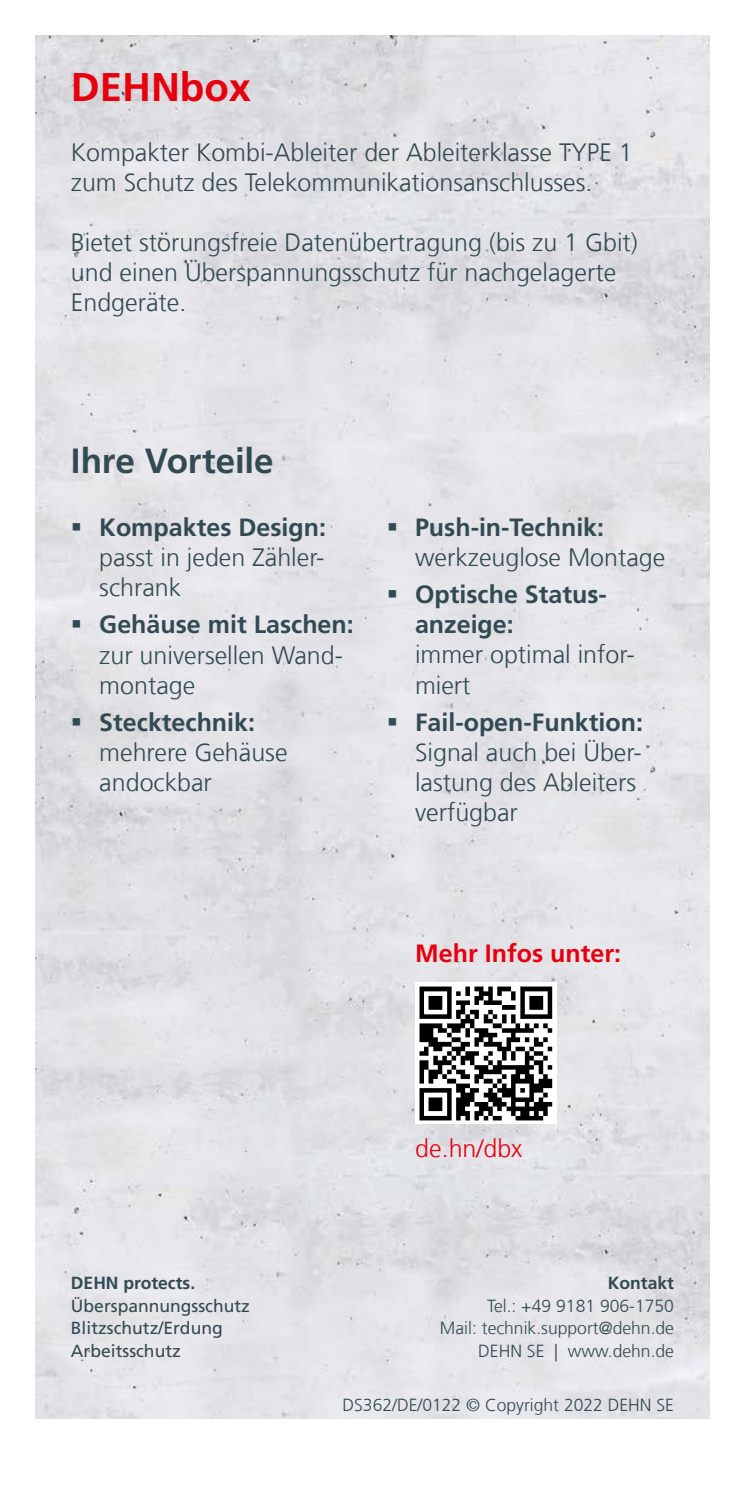
<style>
.page{position:relative;width:745px;height:1489px;background:#fff}
.page>*{position:absolute;margin:0;border:0;box-sizing:border-box;transform-origin:0 0}
.t1{font:700 40px "Frutiger LT Com";color:#e7000e}
.t2{font:700 35px "Frutiger LT Com";letter-spacing:-.005em;color:#324a52}
.t3{font:300 25px/30px "Frutiger LT Com";color:#324a52}
.t4{font:700 25px/30px "Frutiger LT Com";color:#324a52}
.t5{font:700 25px "Frutiger LT Com";color:#e7000e}
.t6{font:300 25px "Frutiger LT Com";color:#e7000e}
.t7{font:300 17.5px/22.5px "Frutiger LT Com";color:#324a52;text-align:right}
.t8{font:17.5px/22.5px "Frutiger LT Com";color:#324a52}
.t9{font:700 17.5px "Frutiger LT Com";color:#324a52}
</style>
<div class="page">
<img style="left:35px;top:35px;width:674px;height:1382px">
<img style="left:415px;top:982px;width:141px;height:142px">
<svg style="left:73px;top:523px;width:7px;height:8px"></svg>
<svg style="left:73px;top:620px;width:7px;height:8px"></svg>
<svg style="left:73px;top:717px;width:7px;height:8px"></svg>
<svg style="left:388px;top:523px;width:8px;height:8px"></svg>
<svg style="left:388px;top:590px;width:8px;height:8px"></svg>
<svg style="left:388px;top:717px;width:8px;height:8px"></svg>
<h1 class="t1" style="left:71px;top:64px;width:181px">DEHNbox</h1>
<p class="t3" style="left:71px;top:137px;width:563px">Kompakter Kombi-Ableiter der Ableiterklasse TYPE 1 zum Schutz des Telekommunikationsanschlusses.</p>
<p class="t3" style="left:71px;top:227px;width:568px">Bietet störungsfreie Datenübertragung (bis zu 1 Gbit) und einen Überspannungsschutz für nachgelagerte<br>Endgeräte.</p>
<h2 class="t2" style="left:71px;top:440px;width:204px">Ihre Vorteile</h2>
<p class="t4" style="left:99px;top:513px;width:228px">Kompaktes Design:</p>
<p class="t3" style="left:99px;top:543px;width:227px">passt in jeden Zähler&shy;schrank</p>
<p class="t4" style="left:99px;top:610px;width:256px">Gehäuse mit Laschen:</p>
<p class="t3" style="left:99px;top:640px;width:245px">zur universellen Wand&shy;montage</p>
<p class="t4" style="left:99px;top:707px;width:157px">Stecktechnik:</p>
<p class="t3" style="left:99px;top:737px;width:189px">mehrere Gehäuse andockbar</p>
<p class="t4" style="left:415px;top:513px;width:190px">Push-in-Technik:</p>
<p class="t3" style="left:415px;top:543px;width:252px">werkzeuglose Montage</p>
<p class="t4" style="left:415px;top:580px;width:191px">Optische Status&shy;anzeige:</p>
<p class="t3" style="left:415px;top:640px;width:221px">immer optimal infor&shy;miert</p>
<p class="t4" style="left:415px;top:707px;width:229px">Fail-open-Funktion:</p>
<p class="t3" style="left:415px;top:737px;width:228px">Signal auch bei Über&shy;lastung des Ableiters verfügbar</p>
<p class="t5" style="left:415px;top:938px;width:207px">Mehr Infos unter:</p>
<p class="t6" style="left:415px;top:1133px;width:109px">de.hn/dbx</p>
<p class="t9" style="left:71px;top:1272px;width:126px">DEHN protects.</p>
<p class="t8" style="left:71px;top:1294px;width:180px">Überspannungsschutz<br>Blitzschutz/Erdung<br>Arbeitsschutz</p>
<p class="t9" style="left:607px;top:1272px;width:68px">Kontakt</p>
<p class="t7" style="left:439px;top:1294px;width:235px">Tel.: +49 9181 906-1750<br>Mail: technik.support@dehn.de<br>DEHN SE | www.dehn.de</p>
<p class="t7" style="left:342px;top:1393px;width:333px">DS362/DE/0122 © Copyright 2022 DEHN SE</p>
</div>
